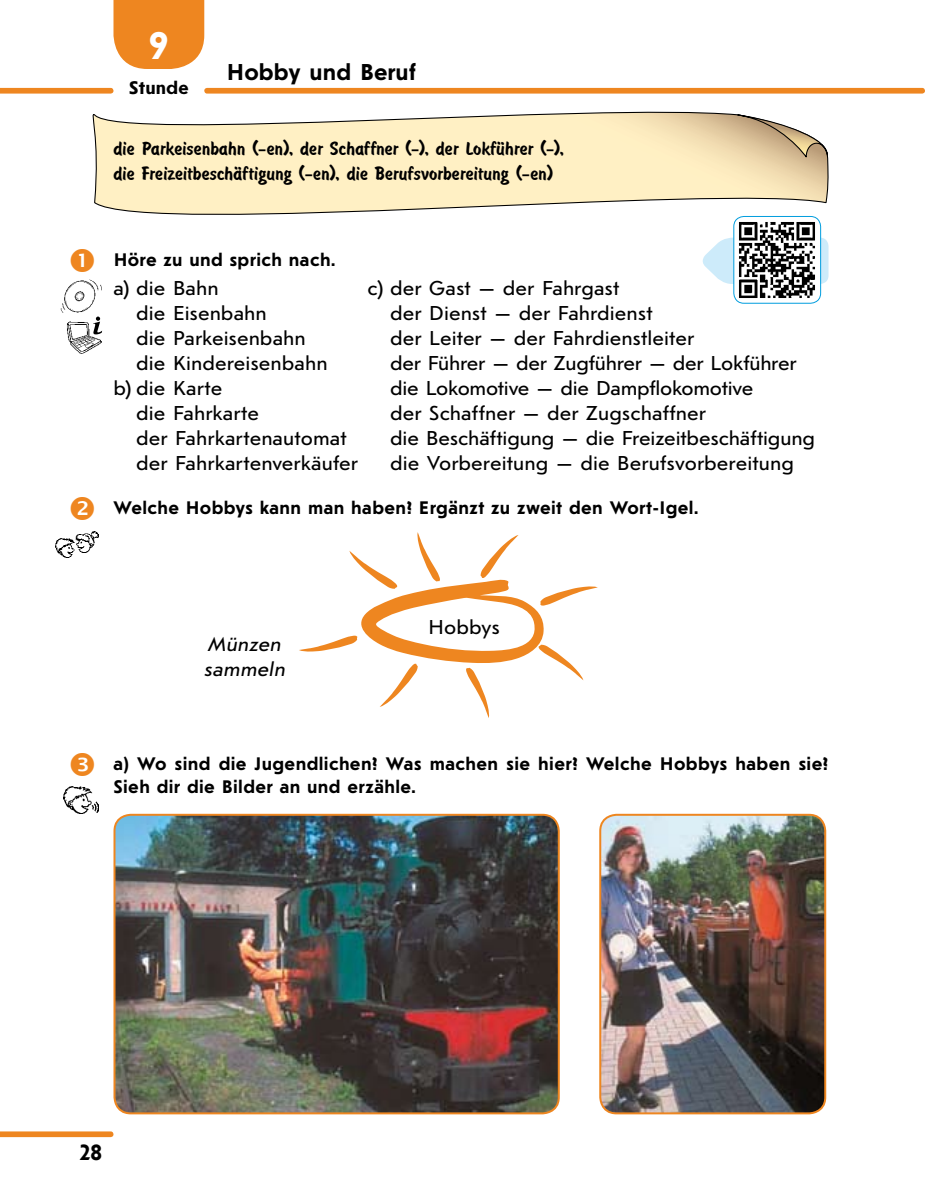
<style>
.page{position:relative;width:925px;height:1191px;background:#fff}
.page>*{position:absolute;margin:0;border:0;box-sizing:border-box;transform-origin:0 0}
.t1{font:700 40px "Journal Sans New";color:#fff}
.t2{font:700 24px "Journal Sans New";letter-spacing:.005em;color:#000}
.t3{font:700 23px "Journal Sans New";color:#000}
.t4{font:21px/25px "Journal Sans New";color:#000}
.t5{font:21px/25px "Brush Type d";letter-spacing:.005em;color:#000;scale:1.1 1}
.t6{font:italic 21px/25px "Journal Sans New";letter-spacing:.01em;color:#000}
.t7{font:700 19px/23px "Journal Sans New";letter-spacing:.02em;color:#000}
.t8{font:700 19px "Journal Sans OTF";letter-spacing:.035em;color:#000}
</style>
<div class="page">
<div style="left:204px;top:88px;width:720px;height:6px;background:#ee8620;border-radius:3px"></div>
<svg style="left:0;top:88px;width:113px;height:6px"></svg>
<svg style="left:0;top:1131px;width:113px;height:6px"></svg>
<svg style="left:92px;top:111px;width:736px;height:126px"></svg>
<svg style="left:736px;top:115px;width:92px;height:55px"></svg>
<svg style="left:113px;top:0;width:91px;height:69px"></svg>
<svg style="left:299px;top:532px;width:298px;height:186px"></svg>
<img style="left:116px;top:815px;width:442px;height:298px">
<div style="left:113px;top:813px;width:446px;height:301px;border:2px solid #ee8620;border-radius:16px"></div>
<img style="left:601px;top:815px;width:223px;height:298px">
<div style="left:599px;top:813px;width:226px;height:301px;border:2px solid #ee8620;border-radius:16px"></div>
<img style="left:60px;top:280px;width:42px;height:32px">
<svg style="left:95px;top:316px;width:6px;height:6px"></svg>
<img style="left:67px;top:322px;width:35px;height:32px">
<svg style="left:702px;top:238px;width:126px;height:46px"></svg>
<div style="left:733px;top:216px;width:87px;height:87px;background:#fff;border-radius:10px"></div>
<img style="left:739px;top:222px;width:76px;height:76px">
<div style="left:733px;top:216px;width:87px;height:88px;border:1px solid #009dde;border-radius:10px"></div>
<img style="left:55px;top:531px;width:44px;height:26px">
<img style="left:64px;top:786px;width:35px;height:28px">
<h1 class="t1" style="left:149px;top:22px;width:20px">9</h1>
<p class="t8" style="left:129px;top:76px;width:61px">Stunde</p>
<p class="t2" style="left:227px;top:58px;width:190px">Hobby und Beruf</p>
<p class="t5" style="left:113px;top:137px;width:411px">die Parkeisenbahn (-en), der Schaffner (-), der LokfЋhrer (-), die FreizeitbeschЉftigung (-en), die Berufsvorbereitung (-en)</p>
<p class="t7" style="left:114px;top:248px;width:223px">Höre zu und sprich nach.</p>
<p class="t4" style="left:113px;top:276px;width:107px">a) die Bahn</p>
<p class="t4" style="left:136px;top:301px;width:132px">die Eisenbahn</p>
<p class="t4" style="left:136px;top:325px;width:171px">die Parkeisenbahn</p>
<p class="t4" style="left:136px;top:350px;width:193px">die Kindereisenbahn</p>
<p class="t4" style="left:113px;top:375px;width:110px">b) die Karte</p>
<p class="t4" style="left:136px;top:400px;width:124px">die Fahrkarte</p>
<p class="t4" style="left:136px;top:425px;width:212px">der Fahrkartenautomat</p>
<p class="t4" style="left:136px;top:450px;width:223px">der Fahrkartenverkäufer</p>
<p class="t4" style="left:390px;top:275px;width:426px;text-indent:-23px">c) der Gast — der Fahrgast<br>der Dienst — der Fahrdienst<br>der Leiter — der Fahrdienstleiter<br>der Führer — der Zugführer — der Lokführer die Lokomotive — die Dampflokomotive<br>der Schaffner — der Zugschaffner<br>die Beschäftigung — die Freizeitbeschäftigung die Vorbereitung — die Berufsvorbereitung</p>
<p class="t7" style="left:113px;top:496px;width:586px">Welche Hobbys kann man haben? Ergänzt zu zweit den Wort-Igel.</p>
<p class="t6" style="left:204px;top:632px;width:83px">Münzen sammeln</p>
<p class="t4" style="left:428px;top:614px;width:73px">Hobbys</p>
<p class="t7" style="left:113px;top:751px;width:716px">a) Wo sind die Jugendlichen? Was machen sie hier? Welche Hobbys haben sie?<br>Sieh dir die Bilder an und erzähle.</p>
<p class="t3" style="left:80px;top:1139px;width:24px">28</p>
</div>
